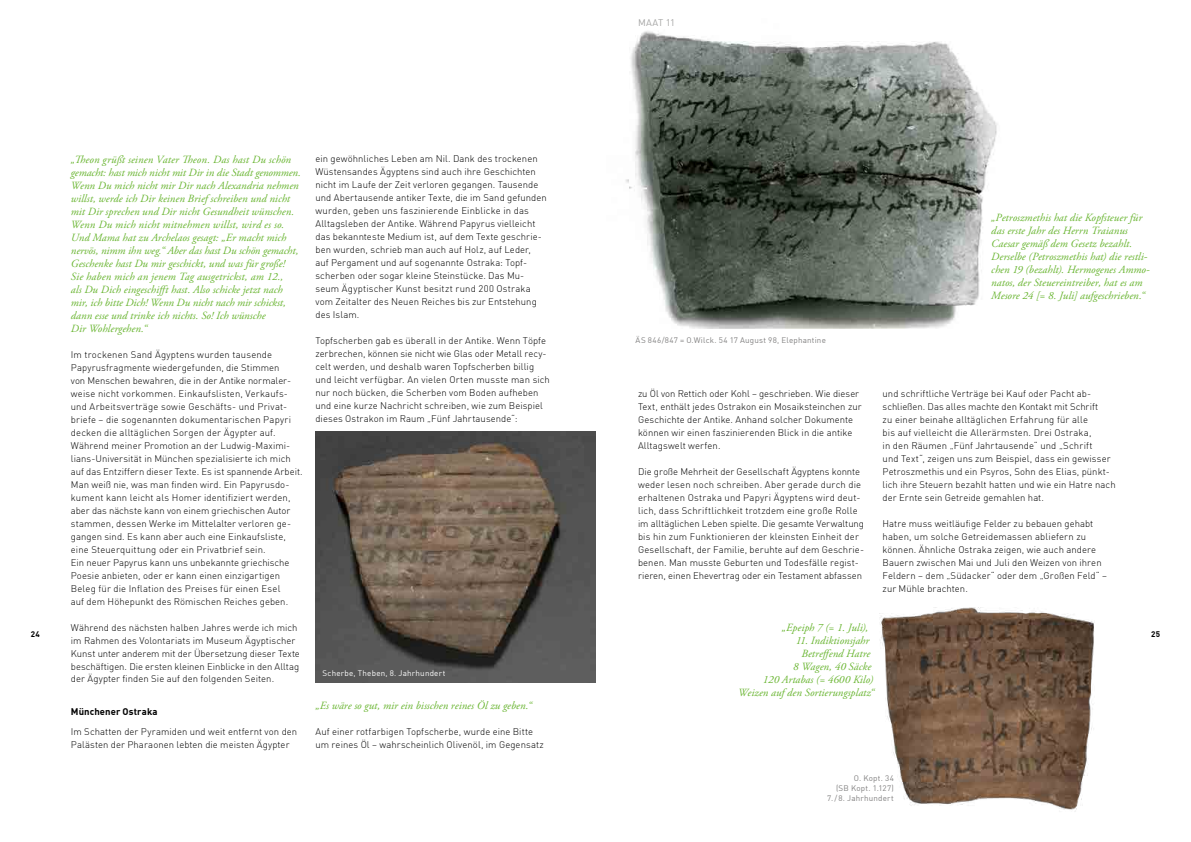
<style>
.page{position:relative;width:1191px;height:842px;background:#fff}
.page>*{position:absolute;margin:0;border:0;box-sizing:border-box;transform-origin:0 0}
.t1{font:italic 11px/13px "Adobe Garamond Pro";letter-spacing:.005em;color:#67b42e}
.t2{font:300 9.5px/13px "DIN Offc";letter-spacing:.01em;color:#000}
.t3{font:700 9.5px "DIN Offc";letter-spacing:.01em;color:#000}
.t4{font:9.5px "DIN Offc";color:#a5a5a4}
.t5{font:8px/10px "DIN Offc";letter-spacing:.025em;color:#818080;text-align:right}
.t6{font:8px "DIN Offc";letter-spacing:.025em;color:#fff}
.t7{font:700 8px "DIN Offc";color:#000}
</style>
<div class="page">
<img style="left:315px;top:431px;width:280px;height:252px">
<img style="left:625px;top:31px;width:373px;height:297px">
<img style="left:879px;top:607px;width:216px;height:205px">
<p class="t4" style="left:638px;top:17px;width:38px">MAAT 11</p>
<p class="t1" style="left:71px;top:153px;width:232px">„Theon grüßt seinen Vater Theon. Das hast Du schön gemacht: hast mich nicht mit Dir in die Stadt genommen.<br>Wenn Du mich nicht mir Dir nach Alexandria nehmen willst, werde ich Dir keinen Brief schreiben und nicht mit Dir sprechen und Dir nicht Gesundheit wünschen.<br>Wenn Du mich nicht mitnehmen willst, wird es so.<br>Und Mama hat zu Archelaos gesagt: „Er macht mich nervös, nimm ihn weg.“ Aber das hast Du schön gemacht, Geschenke hast Du mir geschickt, und was für große!<br>Sie haben mich an jenem Tag ausgetrickst, am 12.,<br>als Du Dich eingeschifft hast. Also schicke jetzt nach mir, ich bitte Dich! Wenn Du nicht nach mir schickst, dann esse und trinke ich nichts. So! Ich wünsche<br>Dir Wohlergehen.“</p>
<p class="t2" style="left:71px;top:347px;width:233px">Im trockenen Sand Ägyptens wurden tausende Papyrusfragmente wiedergefunden, die Stimmen<br>von Menschen bewahren, die in der Antike normaler&shy;weise nicht vorkommen. Einkaufslisten, Verkaufs&shy;und Arbeitsverträge sowie Geschäfts- und Privat&shy;briefe – die sogenannten dokumentarischen Papyri decken die alltäglichen Sorgen der Ägypter auf.<br>Während meiner Promotion an der Ludwig-Maximi&shy;lians-Universität in München spezialisierte ich mich auf das Entziffern dieser Texte. Es ist spannende Arbeit.<br>Man weiß nie, was man finden wird. Ein Papyrusdo&shy;kument kann leicht als Homer identifiziert werden, aber das nächste kann von einem griechischen Autor stammen, dessen Werke im Mittelalter verloren ge&shy;gangen sind. Es kann aber auch eine Einkaufsliste, eine Steuerquittung oder ein Privatbrief sein.<br>Ein neuer Papyrus kann uns unbekannte griechische Poesie anbieten, oder er kann einen einzigartigen Beleg für die Inflation des Preises für einen Esel<br>auf dem Höhepunkt des Römischen Reiches geben.</p>
<p class="t2" style="left:71px;top:620px;width:230px">Während des nächsten halben Jahres werde ich mich im Rahmen des Volontariats im Museum Ägyptischer Kunst unter anderem mit der Übersetzung dieser Texte beschäftigen. Die ersten kleinen Einblicke in den Alltag der Ägypter finden Sie auf den folgenden Seiten.</p>
<p class="t3" style="left:71px;top:705px;width:88px">Münchener Ostraka</p>
<p class="t2" style="left:71px;top:724px;width:228px">Im Schatten der Pyramiden und weit entfernt von den<br>Palästen der Pharaonen lebten die meisten Ägypter</p>
<p class="t2" style="left:315px;top:152px;width:233px">ein gewöhnliches Leben am Nil. Dank des trockenen Wüstensandes Ägyptens sind auch ihre Geschichten nicht im Laufe der Zeit verloren gegangen. Tausende und Abertausende antiker Texte, die im Sand gefunden wurden, geben uns faszinierende Einblicke in das Alltagsleben der Antike. Während Papyrus vielleicht das bekannteste Medium ist, auf dem Texte geschrie&shy;ben wurden, schrieb man auch auf Holz, auf Leder,<br>auf Pergament und auf sogenannte Ostraka: Topf&shy;scherben oder sogar kleine Steinstücke. Das Mu&shy;seum Ägyptischer Kunst besitzt rund 200 Ostraka vom Zeitalter des Neuen Reiches bis zur Entstehung des Islam.</p>
<p class="t2" style="left:315px;top:334px;width:236px">Topfscherben gab es überall in der Antike. Wenn Töpfe zerbrechen, können sie nicht wie Glas oder Metall recy&shy;celt werden, und deshalb waren Topfscherben billig und leicht verfügbar. An vielen Orten musste man sich nur noch bücken, die Scherben vom Boden aufheben und eine kurze Nachricht schreiben, wie zum Beispiel dieses Ostrakon im Raum „Fünf Jahrtausende“:</p>
<p class="t1" style="left:991px;top:211px;width:160px">„Petroszmethis hat die Kopfsteuer für das erste Jahr des Herrn Traianus Caesar gemäß dem Gesetz bezahlt.<br>Derselbe (Petroszmethis hat) die restli&shy;chen 19 (bezahlt). Hermogenes Ammo&shy;natos, der Steuereintreiber, hat es am Mesore 24 [= 8. Juli] aufgeschrieben.“</p>
<p class="t5" style="left:635px;top:335px;width:192px">ÄS 846/847 = O.Wilck. 54 17 August 98, Elephantine</p>
<p class="t2" style="left:638px;top:386px;width:225px">zu Öl von Rettich oder Kohl – geschrieben. Wie dieser Text, enthält jedes Ostrakon ein Mosaiksteinchen zur Geschichte der Antike. Anhand solcher Dokumente können wir einen faszinierenden Blick in die antike Alltagswelt werfen.</p>
<p class="t2" style="left:638px;top:464px;width:227px">Die große Mehrheit der Gesellschaft Ägyptens konnte weder lesen noch schreiben. Aber gerade durch die erhaltenen Ostraka und Papyri Ägyptens wird deut&shy;lich, dass Schriftlichkeit trotzdem eine große Rolle im alltäglichen Leben spielte. Die gesamte Verwaltung bis hin zum Funktionieren der kleinsten Einheit der Gesellschaft, der Familie, beruhte auf dem Geschrie&shy;benen. Man musste Geburten und Todesfälle regist&shy;rieren, einen Ehevertrag oder ein Testament abfassen</p>
<p class="t2" style="left:882px;top:386px;width:234px">und schriftliche Verträge bei Kauf oder Pacht ab&shy;schließen. Das alles machte den Kontakt mit Schrift<br>zu einer beinahe alltäglichen Erfahrung für alle<br>bis auf vielleicht die Allerärmsten. Drei Ostraka,<br>in den Räumen „Fünf Jahrtausende“ und „Schrift<br>und Text“, zeigen uns zum Beispiel, dass ein gewisser Petroszmethis und ein Psyros, Sohn des Elias, pünkt&shy;lich ihre Steuern bezahlt hatten und wie ein Hatre nach der Ernte sein Getreide gemahlen hat.</p>
<p class="t2" style="left:882px;top:516px;width:226px">Hatre muss weitläufige Felder zu bebauen gehabt haben, um solche Getreidemassen abliefern zu können. Ähnliche Ostraka zeigen, wie auch andere Bauern zwischen Mai und Juli den Weizen von ihren Feldern – dem „Südacker“ oder dem „Großen Feld“ – zur Mühle brachten.</p>
<p class="t1" style="left:782px;top:621px;width:88px">„Epeiph 7 (= 1. Juli),</p>
<p class="t1" style="left:795px;top:634px;width:75px">11. Indiktionsjahr</p>
<p class="t1" style="left:801px;top:647px;width:70px">Betreffend Hatre</p>
<p class="t1" style="left:793px;top:660px;width:80px">8 Wagen, 40 Säcke</p>
<p class="t1" style="left:763px;top:673px;width:112px">120 Artabas (= 4600 Kilo)</p>
<p class="t1" style="left:738px;top:686px;width:138px">Weizen auf den Sortierungsplatz“</p>
<p class="t7" style="left:31px;top:629px;width:10px">24</p>
<p class="t7" style="left:1151px;top:629px;width:10px">25</p>
<p class="t6" style="left:322px;top:668px;width:124px">Scherbe, Theben, 8. Jahrhundert</p>
<p class="t1" style="left:315px;top:699px;width:218px">„Es wäre so gut, mir ein bisschen reines Öl zu geben.“</p>
<p class="t2" style="left:315px;top:724px;width:230px">Auf einer rotfarbigen Topfscherbe, wurde eine Bitte um reines Öl – wahrscheinlich Olivenöl, im Gegensatz</p>
<p class="t5" style="left:827px;top:772px;width:68px">O. Kopt. 34<br>(SB Kopt. 1.127)<br>7./ 8. Jahrhundert</p>
</div>
